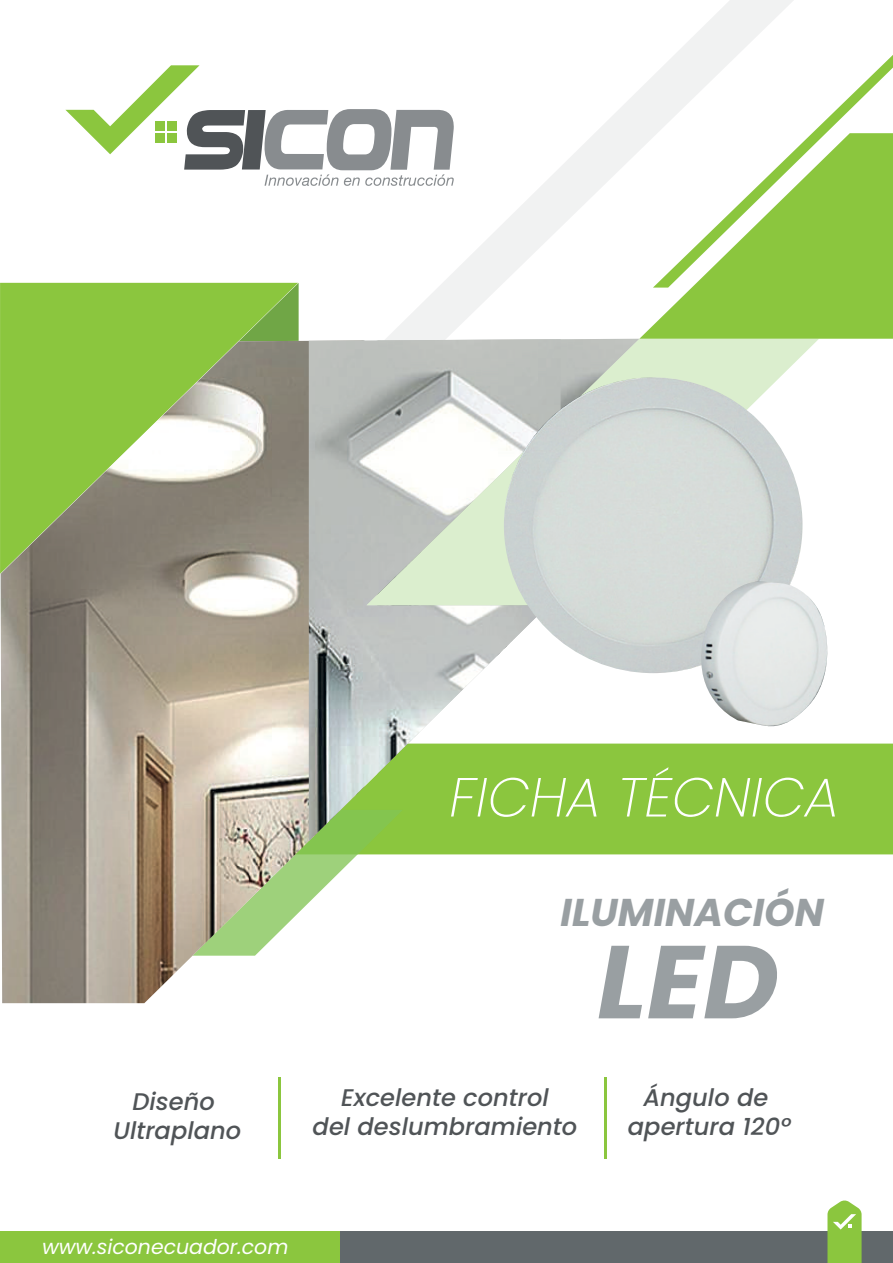
<style>
.page{position:relative;width:893px;height:1263px;background:#fff}
.page>*{position:absolute;margin:0;border:0;box-sizing:border-box;transform-origin:0 0}
.t1{font:italic 700 103.35px "Poppins";color:#999fa2}
.t2{font:italic 700 38.7px "Poppins";color:#999fa2}
.t3{font:italic 500 24px/28.8px "Poppins";color:#505457;text-align:center}
.t4{font:italic 20.4px "Poppins";color:#fff}
</style>
<div class="page">
<div style="left:0;top:283px;width:239px;height:291px;background:#8bc63e"></div>
<div style="left:639px;top:743px;width:254px;height:111px;background:#8bc63e"></div>
<div style="left:794px;top:288px;width:99px;height:51px;background:#8bc63e"></div>
<svg style="left:239px;top:283px;width:60px;height:56px;background:#7fb744"></svg>
<svg style="left:386px;top:0;width:408px;height:339px"></svg>
<img style="left:1px;top:339px;width:638px;height:664px">
<img style="left:309px;top:339px;width:252px;height:502px">
<svg style="left:653px;top:55px;width:240px;height:233px"></svg>
<hr style="left:279px;top:1077px;width:2px;height:82px;background:#8bc63e">
<svg style="left:65px;top:65px;width:389px;height:121px"></svg>
<div style="left:155px;top:121px;width:10px;height:10px;background:#8bc63e"></div>
<div style="left:167px;top:121px;width:10px;height:10px;background:#8bc63e"></div>
<div style="left:155px;top:133px;width:10px;height:10px;background:#8bc63e"></div>
<div style="left:167px;top:133px;width:10px;height:10px;background:#8bc63e"></div>
<hr style="left:604px;top:1077px;width:2px;height:82px;background:#8bc63e">
<div style="left:0;top:1232px;width:890px;height:31px;background:#8bc63e"></div>
<div style="left:340px;top:1232px;width:553px;height:31px;background:#61686b"></div>
<svg style="left:827px;top:1200px;width:35px;height:63px;background:#9acc58"></svg>
<svg style="left:366px;top:339px;width:453px;height:266px"></svg>
<img style="left:504px;top:377px;width:299px;height:296px">
<img style="left:699px;top:581px;width:129px;height:146px">
<svg style="left:451px;top:778px;width:145px;height:39px;background:#9ecf5e"></svg>
<svg style="left:622px;top:767px;width:213px;height:50px;background:#9acd58"></svg>
<h2 class="t2" style="left:560px;top:890px;width:265px">ILUMINACIÓN</h2>
<h1 class="t1" style="left:597px;top:922px;width:183px">LED</h1>
<p class="t3" style="left:113px;top:1087px;width:129px">Diseño<br>Ultraplano</p>
<p class="t3" style="left:628px;top:1083px;width:165px">Ángulo de apertura 120º</p>
<p class="t3" style="left:313px;top:1083px;width:266px">Excelente control<br>del deslumbramiento</p>
<p class="t4" style="left:42px;top:1235px;width:248px">www.siconecuador.com</p>
</div>
